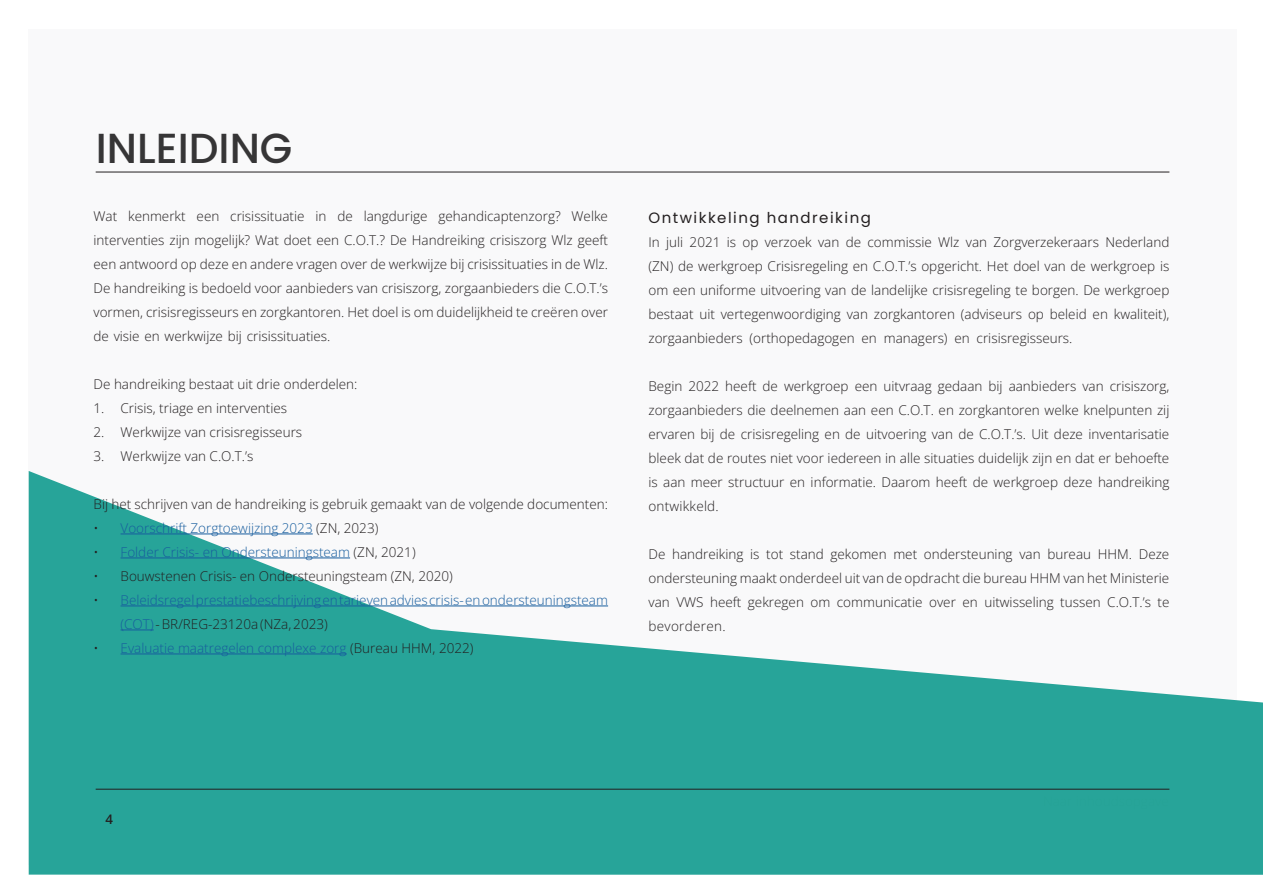
<style>
.page{position:relative;width:1263px;height:893px;background:#fff}
.page>*{position:absolute;margin:0;border:0;box-sizing:border-box;transform-origin:0 0}
.Big_Title{font:500 42px "Poppins";color:#363536}
.Body_Text{font:15px "Poppins";letter-spacing:.1em;color:#231f20}
.Body_Text-2{font:300 13.5px/24px "Open Sans";color:#231f20;text-align:justify}
.t1{font:300 13.5px/24px "Open Sans";color:#175d9e}
.t2{font:600 13.2px "Open Sans";color:#231f20}
.s1{color:#231f20}
</style>
<div class="page">
<div style="left:29px;top:29px;width:1208px;height:835px;background:#f7f7f8"></div>
<svg style="left:29px;top:471px;width:1234px;height:404px;fill:#27a499"></svg>
<hr style="left:121px;top:534px;width:192px;height:1px;background:#175d9e">
<hr style="left:121px;top:558px;width:229px;height:1px;background:#175d9e">
<hr style="left:121px;top:606px;width:487px;height:1px;background:#175d9e">
<hr style="left:121px;top:630px;width:33px;height:1px;background:#175d9e">
<hr style="left:121px;top:654px;width:226px;height:1px;background:#175d9e">
<hr style="left:96px;top:789px;width:1073px;height:1px;background:#231f20">
<hr style="left:96px;top:172px;width:1073px;height:1px;background:#231f20">
<p class="Big_Title" style="left:96px;top:124px;width:198px">INLEIDING</p>
<p class="Body_Text-2" style="left:94px;top:204px;width:516px">Wat kenmerkt een crisissituatie in de langdurige gehandicaptenzorg? Welke interventies zijn mogelijk? Wat doet een C.O.T.? De Handreiking crisiszorg Wlz geeft een antwoord op deze en andere vragen over de werkwijze bij crisissituaties in de Wlz.<br>De handreiking is bedoeld voor aanbieders van crisiszorg, zorgaanbieders die C.O.T.’s vormen, crisisregisseurs en zorgkantoren. Het doel is om duidelijkheid te creëren over de visie en werkwijze bij crisissituaties.</p>
<p class="Body_Text-2" style="left:94px;top:372px;width:265px">De handreiking bestaat uit drie onderdelen:</p>
<p class="Body_Text-2" style="left:94px;top:396px;width:195px">1. Crisis, triage en interventies</p>
<p class="Body_Text-2" style="left:94px;top:420px;width:210px">2. Werkwijze van crisisregisseurs</p>
<p class="Body_Text-2" style="left:94px;top:444px;width:161px">3. Werkwijze van C.O.T.’s</p>
<p class="Body_Text-2" style="left:94px;top:492px;width:516px">Bij het schrijven van de handreiking is gebruik gemaakt van de volgende documenten:</p>
<p class="t1" style="left:94px;top:516px;width:286px"><span class="s1">•</span> Voorschrift Zorgtoewijzing 2023 <span class="s1">(ZN, 2023)</span></p>
<p class="t1" style="left:94px;top:540px;width:324px"><span class="s1">•</span> Folder Crisis- en Ondersteuningsteam <span class="s1">(ZN, 2021)</span></p>
<p class="Body_Text-2" style="left:94px;top:564px;width:361px">• Bouwstenen Crisis- en Ondersteuningsteam (ZN, 2020)</p>
<p class="t1" style="left:121px;top:588px;width:489px;text-indent:-27px"><span class="s1">•</span> Beleidsregel prestatiebeschrijving en tarieven advies crisis- en ondersteuningsteam (COT) <span class="s1">- BR/REG-23120a (NZa, 2023)</span></p>
<p class="t1" style="left:94px;top:636px;width:381px"><span class="s1">•</span> Evaluatie maatregelen complexe zorg <span class="s1">(Bureau HHM, 2022)</span></p>
<p class="Body_Text" style="left:648px;top:209px;width:224px">Ontwikkeling handreiking</p>
<p class="Body_Text-2" style="left:648px;top:229px;width:522px">In juli 2021 is op verzoek van de commissie Wlz van Zorgverzekeraars Nederland (ZN) de werkgroep Crisisregeling en C.O.T.’s opgericht. Het doel van de werkgroep is om een uniforme uitvoering van de landelijke crisisregeling te borgen. De werkgroep bestaat uit vertegenwoordiging van zorgkantoren (adviseurs op beleid en kwaliteit), zorgaanbieders (orthopedagogen en managers) en crisisregisseurs.</p>
<p class="Body_Text-2" style="left:648px;top:373px;width:522px">Begin 2022 heeft de werkgroep een uitvraag gedaan bij aanbieders van crisiszorg, zorgaanbieders die deelnemen aan een C.O.T. en zorgkantoren welke knelpunten zij ervaren bij de crisisregeling en de uitvoering van de C.O.T.’s. Uit deze inventarisatie bleek dat de routes niet voor iedereen in alle situaties duidelijk zijn en dat er behoefte is aan meer structuur en informatie. Daarom heeft de werkgroep deze handreiking ontwikkeld.</p>
<p class="Body_Text-2" style="left:648px;top:541px;width:522px">De handreiking is tot stand gekomen met ondersteuning van bureau HHM. Deze ondersteuning maakt onderdeel uit van de opdracht die bureau HHM van het Ministerie van VWS heeft gekregen om communicatie over en uitwisseling tussen C.O.T.’s te bevorderen.</p>
<p class="t2" style="left:106px;top:810px;width:9px">4</p>
</div>
